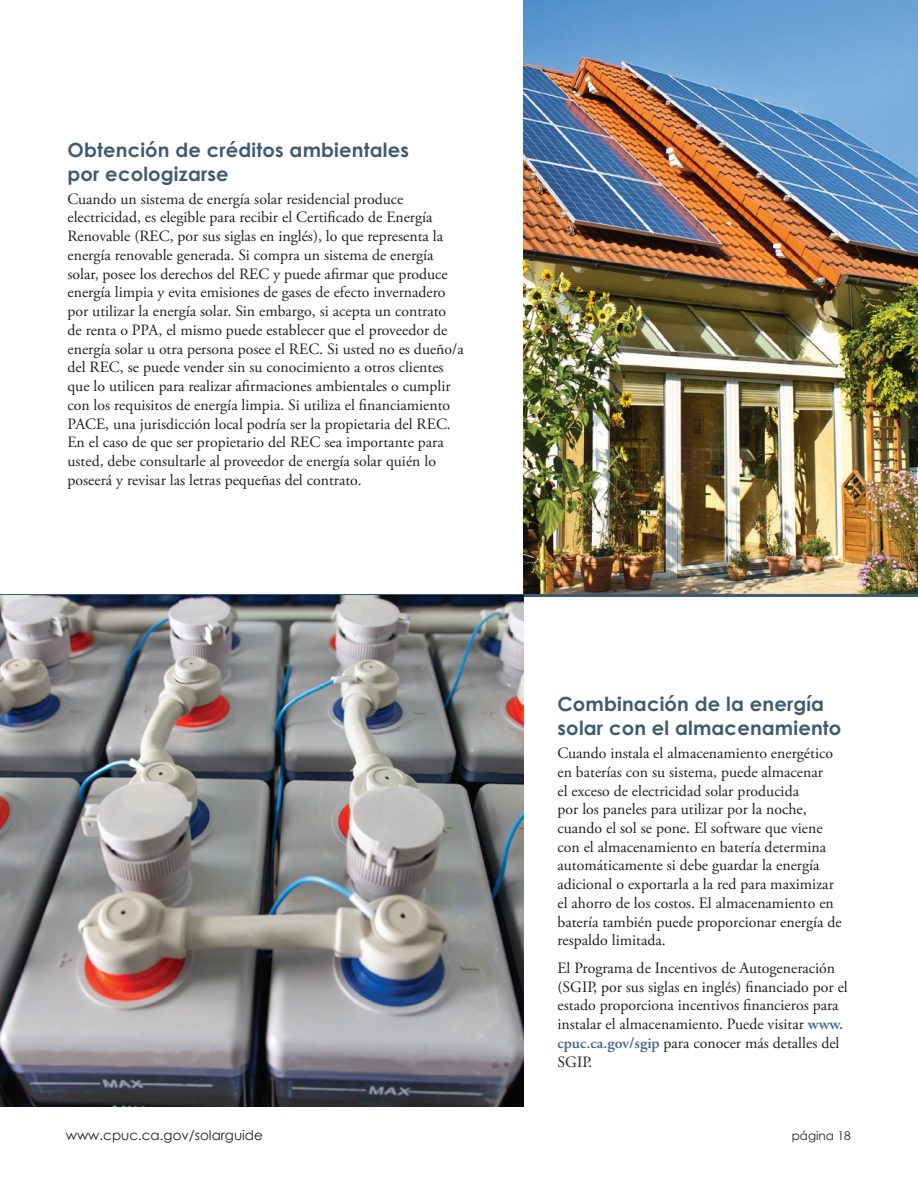
<style>
.page{position:relative;width:918px;height:1188px;background:#fff}
.page>*{position:absolute;margin:0;border:0;box-sizing:border-box;transform-origin:0 0}
.Subhead1{font:700 19.5px/24px "Century Gothic Pro";letter-spacing:.01em;color:#3f5b71}
.body1{font:15.75px/18.8px "Adobe Garamond Pro";color:#231f20}
.t1{font:13.5px "Century Gothic";color:#231f20}
.t2{font:12px "Century Gothic";color:#231f20}
.s1{font-weight:600;color:#45658a}
</style>
<div class="page">
<img style="left:524px;top:0;width:394px;height:594px">
<hr style="left:0;top:594px;width:918px;height:3px;background:#3f5b71">
<svg style="left:917px;top:27px;width:1px;height:143px"></svg>
<img style="left:0;top:596px;width:524px;height:511px">
<h2 class="Subhead1" style="left:68px;top:137px;width:343px">Obtención de créditos ambientales por ecologizarse</h2>
<p class="body1" style="left:68px;top:190px;width:398px">Cuando un sistema de energía solar residencial produce electricidad, es elegible para recibir el Certificado de Energía Renovable (REC, por sus siglas en inglés), lo que representa la energía renovable generada. Si compra un sistema de energía solar, posee los derechos del REC y puede afirmar que produce energía limpia y evita emisiones de gases de efecto invernadero por utilizar la energía solar. Sin embargo, si acepta un contrato de renta o PPA, el mismo puede establecer que el proveedor de energía solar u otra persona posee el REC. Si usted no es dueño/a del REC, se puede vender sin su conocimiento a otros clientes que lo utilicen para realizar afirmaciones ambientales o cumplir con los requisitos de energía limpia. Si utiliza el financiamiento PACE, una jurisdicción local podría ser la propietaria del REC.<br>En el caso de que ser propietario del REC sea importante para usted, debe consultarle al proveedor de energía solar quién lo poseerá y revisar las letras pequeñas del contrato.</p>
<h2 class="Subhead1" style="left:558px;top:691px;width:285px">Combinación de la energía solar con el almacenamiento</h2>
<p class="body1" style="left:558px;top:744px;width:286px">Cuando instala el almacenamiento energético en baterías con su sistema, puede almacenar<br>el exceso de electricidad solar producida<br>por los paneles para utilizar por la noche, cuando el sol se pone. El software que viene con el almacenamiento en batería determina automáticamente si debe guardar la energía adicional o exportarla a la red para maximizar el ahorro de los costos. El almacenamiento en batería también puede proporcionar energía de respaldo limitada.</p>
<p class="body1" style="left:558px;top:959px;width:292px">El Programa de Incentivos de Autogeneración (SGIP, por sus siglas en inglés) financiado por el estado proporciona incentivos financieros para instalar el almacenamiento. Puede visitar <span class="s1">www.</span></p>
<p class="body1" style="left:558px;top:1034px;width:283px"><span class="s1">cpuc.ca.gov/sgip</span> para conocer más detalles del</p>
<p class="body1" style="left:558px;top:1053px;width:36px">SGIP.</p>
<p class="t1" style="left:66px;top:1126px;width:199px">www.cpuc.ca.gov/solarguide</p>
<p class="t2" style="left:792px;top:1127px;width:60px">página 18</p>
</div>
